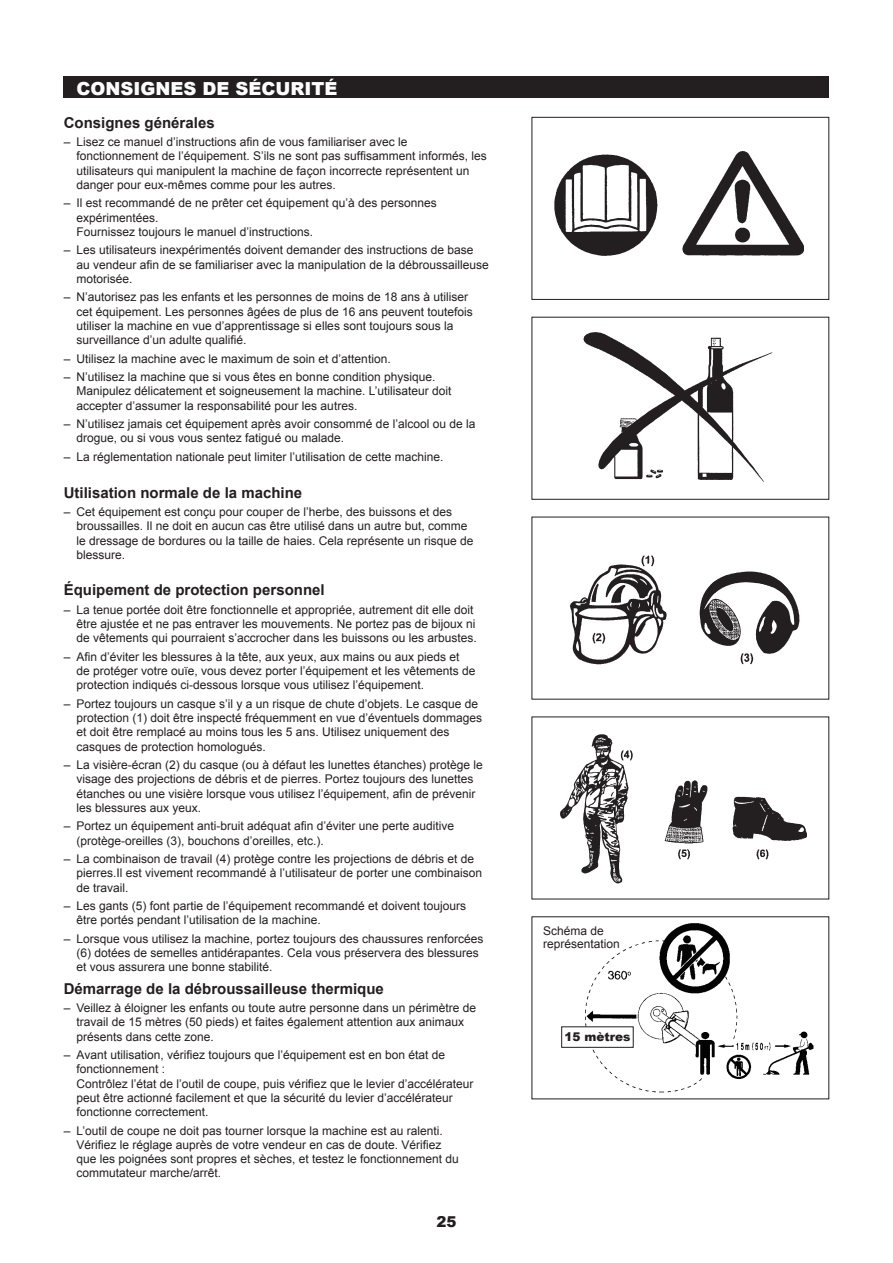
<style>
.page{position:relative;width:893px;height:1263px;background:#fff}
.page>*{position:absolute;margin:0;border:0;box-sizing:border-box;transform-origin:0 0}
.t1{font:900 18px "Arial";color:#fff}
.t2{font:700 15px "Arial";color:#231f20}
.t3{font:900 15px "Arial";color:#231f20}
.t4{font:12px/14.2px "Arial";color:#231f20}
.t5{font:900 12px "Arial";color:#231f20}
</style>
<div class="page">
<img style="left:560px;top:734px;width:246px;height:150px">
<img style="left:570px;top:555px;width:229px;height:110px">
<img style="left:583px;top:332px;width:190px;height:150px">
<img style="left:682px;top:151px;width:122px;height:105px">
<img style="left:554px;top:154px;width:104px;height:102px">
<div style="left:531px;top:117px;width:298px;height:183px;border:1px solid #231f20"></div>
<img style="left:585px;top:923px;width:229px;height:170px">
<div style="left:562px;top:1027px;width:71px;height:20px;background:#fff"></div>
<div style="left:561px;top:1026px;width:73px;height:22px;border:1px solid #231f20"></div>
<div style="left:64px;top:77px;width:765px;height:21px;background:#231f20"></div>
<div style="left:531px;top:317px;width:298px;height:183px;border:1px solid #231f20"></div>
<h1 class="t1" style="left:77px;top:75px;width:262px">CONSIGNES DE SÉCURITÉ</h1>
<p class="t2" style="left:64px;top:113px;width:152px">Consignes générales</p>
<p class="t4" style="left:77px;top:135px;width:412px;text-indent:-13px">– Lisez ce manuel d’instructions afin de vous familiariser avec le fonctionnement de l’équipement. S’ils ne sont pas suffisamment informés, les utilisateurs qui manipulent la machine de façon incorrecte représentent un danger pour eux-mêmes comme pour les autres.</p>
<p class="t4" style="left:77px;top:196px;width:362px;text-indent:-13px">– Il est recommandé de ne prêter cet équipement qu’à des personnes expérimentées.<br>Fournissez toujours le manuel d’instructions.</p>
<p class="t4" style="left:77px;top:243px;width:414px;text-indent:-13px">– Les utilisateurs inexpérimentés doivent demander des instructions de base au vendeur afin de se familiariser avec la manipulation de la débroussailleuse motorisée.</p>
<p class="t4" style="left:77px;top:290px;width:398px;text-indent:-13px">– N’autorisez pas les enfants et les personnes de moins de 18 ans à utiliser cet équipement. Les personnes âgées de plus de 16 ans peuvent toutefois utiliser la machine en vue d’apprentissage si elles sont toujours sous la surveillance d’un adulte qualifié.</p>
<p class="t4" style="left:64px;top:351px;width:328px">– Utilisez la machine avec le maximum de soin et d’attention.</p>
<p class="t4" style="left:77px;top:370px;width:376px;text-indent:-13px">– N’utilisez la machine que si vous êtes en bonne condition physique.<br>Manipulez délicatement et soigneusement la machine. L’utilisateur doit accepter d’assumer la responsabilité pour les autres.</p>
<p class="t4" style="left:77px;top:417px;width:400px;text-indent:-13px">– N’utilisez jamais cet équipement après avoir consommé de l’alcool ou de la drogue, ou si vous vous sentez fatigué ou malade.</p>
<p class="t4" style="left:64px;top:450px;width:381px">– La réglementation nationale peut limiter l’utilisation de cette machine.</p>
<p class="t2" style="left:64px;top:482px;width:240px">Utilisation normale de la machine</p>
<p class="t4" style="left:77px;top:505px;width:398px;text-indent:-13px">– Cet équipement est conçu pour couper de l’herbe, des buissons et des broussailles. Il ne doit en aucun cas être utilisé dans un autre but, comme le dressage de bordures ou la taille de haies. Cela représente un risque de blessure.</p>
<p class="t2" style="left:64px;top:580px;width:262px">Équipement de protection personnel</p>
<p class="t4" style="left:77px;top:602px;width:402px;text-indent:-13px">– La tenue portée doit être fonctionnelle et appropriée, autrement dit elle doit être ajustée et ne pas entraver les mouvements. Ne portez pas de bijoux ni de vêtements qui pourraient s’accrocher dans les buissons ou les arbustes.</p>
<p class="t4" style="left:77px;top:649px;width:400px;text-indent:-13px">– Afin d’éviter les blessures à la tête, aux yeux, aux mains ou aux pieds et de protéger votre ouïe, vous devez porter l’équipement et les vêtements de protection indiqués ci-dessous lorsque vous utilisez l’équipement.</p>
<p class="t4" style="left:77px;top:696px;width:407px;text-indent:-13px">– Portez toujours un casque s’il y a un risque de chute d’objets. Le casque de protection (1) doit être inspecté fréquemment en vue d’éventuels dommages et doit être remplacé au moins tous les 5 ans. Utilisez uniquement des casques de protection homologués.</p>
<p class="t4" style="left:77px;top:758px;width:408px;text-indent:-13px">– La visière-écran (2) du casque (ou à défaut les lunettes étanches) protège le visage des projections de débris et de pierres. Portez toujours des lunettes étanches ou une visière lorsque vous utilisez l’équipement, afin de prévenir les blessures aux yeux.</p>
<p class="t4" style="left:77px;top:819px;width:379px;text-indent:-13px">– Portez un équipement anti-bruit adéquat afin d’éviter une perte auditive (protège-oreilles (3), bouchons d’oreilles, etc.).</p>
<p class="t4" style="left:77px;top:852px;width:407px;text-indent:-13px">– La combinaison de travail (4) protège contre les projections de débris et de pierres.Il est vivement recommandé à l’utilisateur de porter une combinaison de travail.</p>
<p class="t4" style="left:77px;top:899px;width:391px;text-indent:-13px">– Les gants (5) font partie de l’équipement recommandé et doivent toujours être portés pendant l’utilisation de la machine.</p>
<p class="t4" style="left:77px;top:931px;width:408px;text-indent:-13px">– Lorsque vous utilisez la machine, portez toujours des chaussures renforcées (6) dotées de semelles antidérapantes. Cela vous préservera des blessures et vous assurera une bonne stabilité.</p>
<p class="t2" style="left:64px;top:978px;width:322px">Démarrage de la débroussailleuse thermique</p>
<p class="t4" style="left:77px;top:1001px;width:401px;text-indent:-13px">– Veillez à éloigner les enfants ou toute autre personne dans un périmètre de travail de 15 mètres (50 pieds) et faites également attention aux animaux présents dans cette zone.</p>
<p class="t4" style="left:77px;top:1048px;width:398px;text-indent:-13px">– Avant utilisation, vérifiez toujours que l’équipement est en bon état de fonctionnement :<br>Contrôlez l’état de l’outil de coupe, puis vérifiez que le levier d’accélérateur peut être actionné facilement et que la sécurité du levier d’accélérateur fonctionne correctement.</p>
<p class="t4" style="left:77px;top:1123px;width:384px;text-indent:-13px">– L’outil de coupe ne doit pas tourner lorsque la machine est au ralenti.<br>Vérifiez le réglage auprès de votre vendeur en cas de doute. Vérifiez que les poignées sont propres et sèches, et testez le fonctionnement du commutateur marche/arrêt.</p>
<p class="t3" style="left:436px;top:1210px;width:22px">25</p>
<p class="t4" style="left:543px;top:924px;width:78px;line-height:12.8px">Schéma de représentation</p>
<p class="t5" style="left:564px;top:1028px;width:68px">15 mètres</p>
</div>
